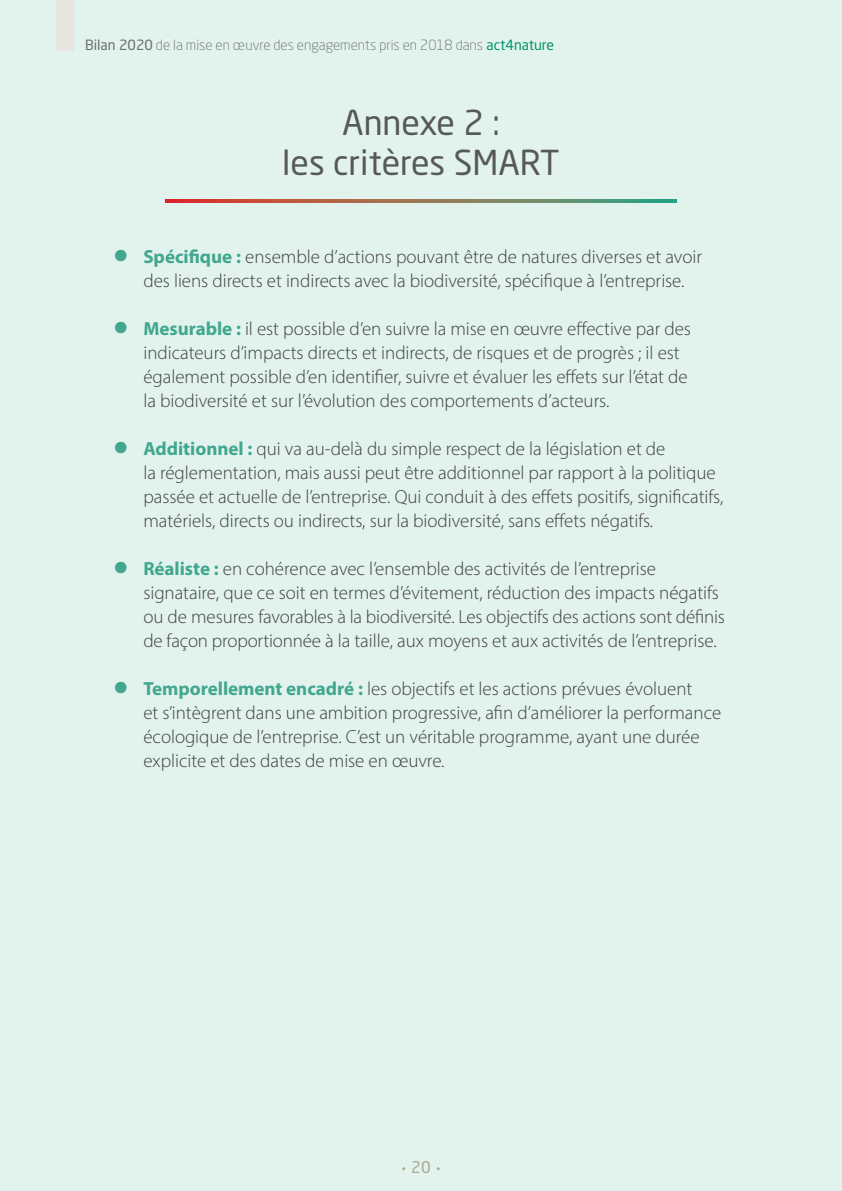
<style>
.page{position:relative;width:842px;height:1191px;background:#e2f3ee}
.page>*{position:absolute;margin:0;border:0;box-sizing:border-box;transform-origin:0 0}
.t1{font:34px/40px "Neo Sans Pro";color:#57585a;text-align:center}
.t2{font:300 19px/24px "Myriad Pro";color:#3e3e3f}
.t3{font:16px "Neo Sans Pro";color:#a9a790}
.t4{font:300 14px "Neo Sans Pro";color:#6c6d70}
.s1{font-weight:400}
.s2{font-weight:400;color:#009569}
.s3{font-weight:700;font-size:44px;color:#41a78e}
.s4{font-weight:700;color:#41a78e}
</style>
<div class="page">
<div style="left:57px;top:0;width:17px;height:51px;background:#e7e6de"></div>
<svg style="left:166px;top:200px;width:510px;height:2px"></svg>
<p class="t4" style="left:85px;top:37px;width:470px"><span class="s1">Bilan 2020</span> de la mise en œuvre des engagements pris en 2018 dans <span class="s2">act4nature</span></p>
<h1 class="t1" style="left:282px;top:102px;width:279px">Annexe 2 :<br>les critères SMART</h1>
<p class="t2" style="left:143px;top:245px;width:560px;text-indent:-30px"><span class="s3">•</span> <span class="s4">Spécifique :</span> ensemble d’actions pouvant être de natures diverses et avoir des liens directs et indirects avec la biodiversité, spécifique à l’entreprise.</p>
<p class="t2" style="left:143px;top:317px;width:549px;text-indent:-30px"><span class="s3">•</span> <span class="s4">Mesurable :</span> il est possible d’en suivre la mise en œuvre effective par des indicateurs d’impacts directs et indirects, de risques et de progrès ; il est également possible d’en identifier, suivre et évaluer les effets sur l’état de la biodiversité et sur l’évolution des comportements d’acteurs.</p>
<p class="t2" style="left:143px;top:437px;width:581px;text-indent:-30px"><span class="s3">•</span> <span class="s4">Additionnel :</span> qui va au-delà du simple respect de la législation et de<br>la réglementation, mais aussi peut être additionnel par rapport à la politique passée et actuelle de l’entreprise. Qui conduit à des effets positifs, significatifs, matériels, directs ou indirects, sur la biodiversité, sans effets négatifs.</p>
<p class="t2" style="left:143px;top:557px;width:583px;text-indent:-30px"><span class="s3">•</span> <span class="s4">Réaliste :</span> en cohérence avec l’ensemble des activités de l’entreprise signataire, que ce soit en termes d’évitement, réduction des impacts négatifs ou de mesures favorables à la biodiversité. Les objectifs des actions sont définis de façon proportionnée à la taille, aux moyens et aux activités de l’entreprise.</p>
<p class="t2" style="left:143px;top:677px;width:579px;text-indent:-30px"><span class="s3">•</span> <span class="s4">Temporellement encadré :</span> les objectifs et les actions prévues évoluent<br>et s’intègrent dans une ambition progressive, afin d’améliorer la performance écologique de l’entreprise. C’est un véritable programme, ayant une durée explicite et des dates de mise en œuvre.</p>
<p class="t3" style="left:411px;top:1157px;width:21px">20</p>
</div>
